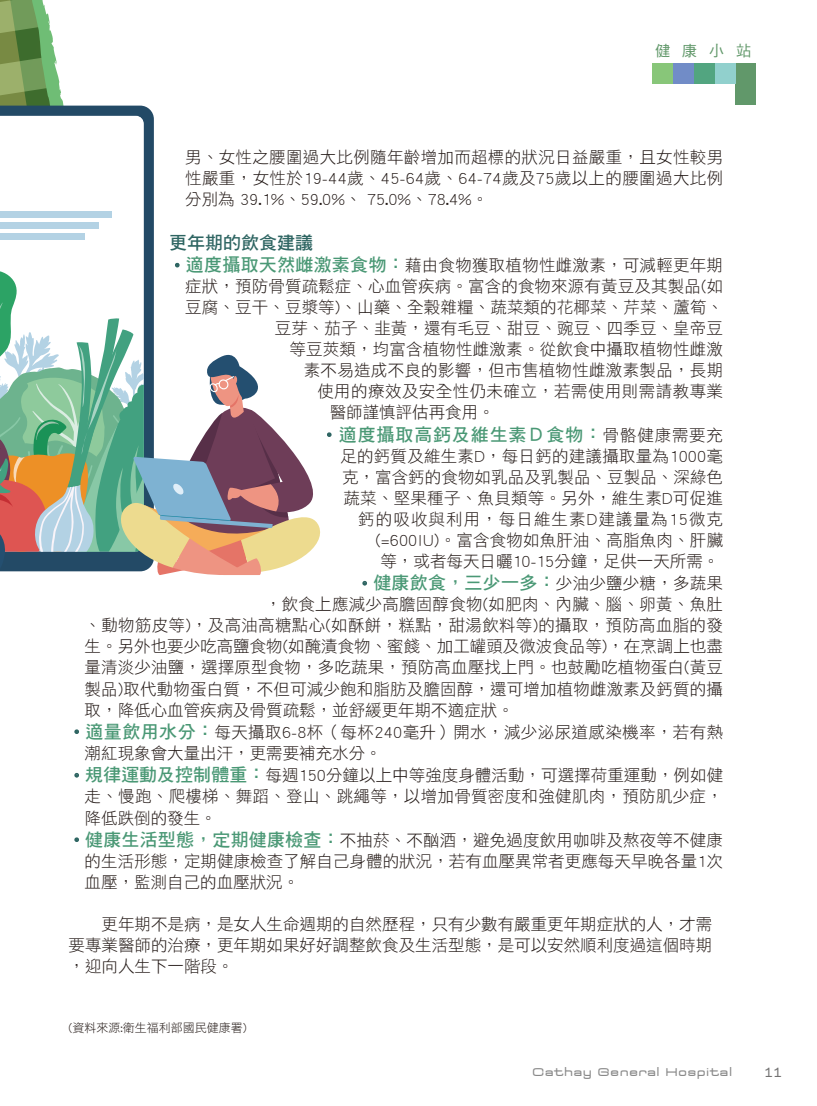
<style>
.page{position:relative;width:817px;height:1106px;background:#fff}
.page>*{position:absolute;margin:0;border:0;box-sizing:border-box;transform-origin:0 0}
.t1{font:18px "DF Hei Std W7";letter-spacing:.045em;color:#4a9875}
.t2{font:18px "DF Hei Std W7";letter-spacing:.015em;color:#4a9875}
.t3{font:18px "DF Hei Std W7";color:#2e6562}
.t4{font:16.5px/21px "DF Hei Std W3";letter-spacing:.01em;color:#221815;text-align:justify}
.t5{font:15px "DF Hei Std W5";color:#61986a}
.t6{font:13.5px "Televisio";letter-spacing:.025em;color:#898989}
.t7{font:12px "DF Hei Std W3";color:#221815}
.t8{font:500 12px "Polaris";color:#727171}
.s1{font-family:"Yen Round";font-weight:800;color:#2e6562}
.s2{font-family:"DF Hei Std W7";font-size:18px;color:#4a9875}
.s3{font-family:"Yen Round";font-weight:800;font-size:16.5px;color:#2e6562}
.s4{font-family:"DF Hei Std W3";font-size:16.5px;color:#221815}
</style>
<div class="page">
<div style="left:735px;top:64px;width:21px;height:20px;background:#61986a"></div>
<div style="left:735px;top:84px;width:21px;height:21px;background:#61986a"></div>
<div style="left:714px;top:64px;width:21px;height:20px;background:#91d0cd"></div>
<div style="left:693px;top:64px;width:21px;height:20px;background:#52a580"></div>
<div style="left:673px;top:64px;width:20px;height:20px;background:#718cc7"></div>
<div style="left:652px;top:64px;width:21px;height:20px;background:#88c679"></div>
<svg style="left:0;top:0;width:332px;height:575px"></svg>
<svg style="left:362px;top:580px;width:5px;height:6px"></svg>
<svg style="left:74px;top:729px;width:5px;height:5px"></svg>
<svg style="left:74px;top:773px;width:5px;height:5px"></svg>
<svg style="left:74px;top:837px;width:5px;height:5px"></svg>
<p class="t5" style="left:655px;top:42px;width:97px">健康小站</p>
<p class="t4" style="left:185px;top:147px;width:539px">男、女性之腰圍過大比例隨年齡增加而超標的狀況日益嚴重，且女性較男性嚴重，女性於19-44歲、45-64歲、64-74歲及75歲以上的腰圍過大比例分別為 39.1%、59.0%、 75.0%、78.4%。</p>
<p class="t3" style="left:169px;top:233px;width:145px">更年期的飲食建議</p>
<p class="t4" style="left:169px;top:255px;width:555px"><span class="s1">．</span><span class="s2">適度攝取天然雌激素食物：</span>藉由食物獲取植物性雌激素，可減輕更年期</p>
<p class="t4" style="left:185px;top:276px;width:539px">症狀，預防骨質疏鬆症、心血管疾病。富含的食物來源有黃豆及其製品(如</p>
<p class="t4" style="left:185px;top:297px;width:539px">豆腐、豆干、豆漿等)、山藥、全穀雜糧、蔬菜類的花椰菜、芹菜、蘆筍、</p>
<p class="t4" style="left:275px;top:318px;width:450px">豆芽、茄子、韭黃，還有毛豆、甜豆、豌豆、四季豆、皇帝豆</p>
<p class="t4" style="left:289px;top:339px;width:435px">等豆莢類，均富含植物性雌激素。從飲食中攝取植物性雌激</p>
<p class="t4" style="left:304px;top:360px;width:421px">素不易造成不良的影響，但市售植物性雌激素製品，長期</p>
<p class="t4" style="left:317px;top:381px;width:407px">使用的療效及安全性仍未確立，若需使用則需請教專業</p>
<p class="t4" style="left:330px;top:402px;width:166px">醫師謹慎評估再食用。</p>
<p class="t1" style="left:321px;top:425px;width:403px"><span class="s3">．</span>適度攝取高鈣及維生素Ｄ食物：<span class="s4">骨骼健康需要充</span></p>
<p class="t4" style="left:340px;top:445px;width:384px;text-align:right">足的鈣質及維生素D，每日鈣的建議攝取量為1000毫克，富含鈣的食物如乳品及乳製品、豆製品、深綠色蔬菜、堅果種子、魚貝類等。另外，維生素D可促進鈣的吸收與利用，每日維生素D建議量為15微克(=600IU)。富含食物如魚肝油、高脂魚肉、肝臟<br>等，或者每天日曬10-15分鐘，足供一天所需。</p>
<p class="t2" style="left:356px;top:573px;width:368px"><span class="s3">．</span>健康飲食，三少一多：<span class="s4">少油少鹽少糖，多蔬果</span></p>
<p class="t4" style="left:265px;top:594px;width:459px">，飲食上應減少高膽固醇食物(如肥肉、內臟、腦、卵黃、魚肚</p>
<p class="t4" style="left:85px;top:615px;width:639px">、動物筋皮等)，及高油高糖點心(如酥餅，糕點，甜湯飲料等)的攝取，預防高血脂的發</p>
<p class="t4" style="left:85px;top:636px;width:639px">生。另外也要少吃高鹽食物(如醃漬食物、蜜餞、加工罐頭及微波食品等)，在烹調上也盡</p>
<p class="t4" style="left:85px;top:657px;width:640px">量清淡少油鹽，選擇原型食物，多吃蔬果，預防高血壓找上門。也鼓勵吃植物蛋白(黃豆</p>
<p class="t4" style="left:85px;top:678px;width:640px">製品)取代動物蛋白質，不但可減少飽和脂肪及膽固醇，還可增加植物雌激素及鈣質的攝</p>
<p class="t4" style="left:85px;top:699px;width:430px">取，降低心血管疾病及骨質疏鬆，並舒緩更年期不適症狀。</p>
<p class="t4" style="left:68px;top:721px;width:656px"><span class="s1">．</span><span class="s2">適量飲用水分：</span>每天攝取6-8杯（每杯240毫升）開水，減少泌尿道感染機率，若有熱</p>
<p class="t4" style="left:85px;top:742px;width:298px">潮紅現象會大量出汗，更需要補充水分。</p>
<p class="t4" style="left:85px;top:765px;width:640px;text-indent:-16px"><span class="s1">．</span><span class="s2">規律運動及控制體重：</span>每週150分鐘以上中等強度身體活動，可選擇荷重運動，例如健走、慢跑、爬樓梯、舞蹈、登山、跳繩等，以增加骨質密度和強健肌肉，預防肌少症，降低跌倒的發生。</p>
<p class="t4" style="left:85px;top:829px;width:640px;text-indent:-16px"><span class="s1">．</span><span class="s2">健康生活型態，定期健康檢查：</span>不抽菸、不酗酒，避免過度飲用咖啡及熬夜等不健康的生活形態，定期健康檢查了解自己身體的狀況，若有血壓異常者更應每天早晚各量1次血壓，監測自己的血壓狀況。</p>
<p class="t4" style="left:68px;top:913px;width:645px">　　更年期不是病，是女人生命週期的自然歷程，只有少數有嚴重更年期症狀的人，才需要專業醫師的治療，更年期如果好好調整飲食及生活型態，是可以安然順利度過這個時期，迎向人生下一階段。</p>
<p class="t7" style="left:68px;top:1021px;width:180px">(資料來源:衛生福利部國民健康署)</p>
<p class="t6" style="left:532px;top:1064px;width:201px">Cathay General Hospital</p>
<p class="t8" style="left:764px;top:1063px;width:19px">11</p>
</div>
